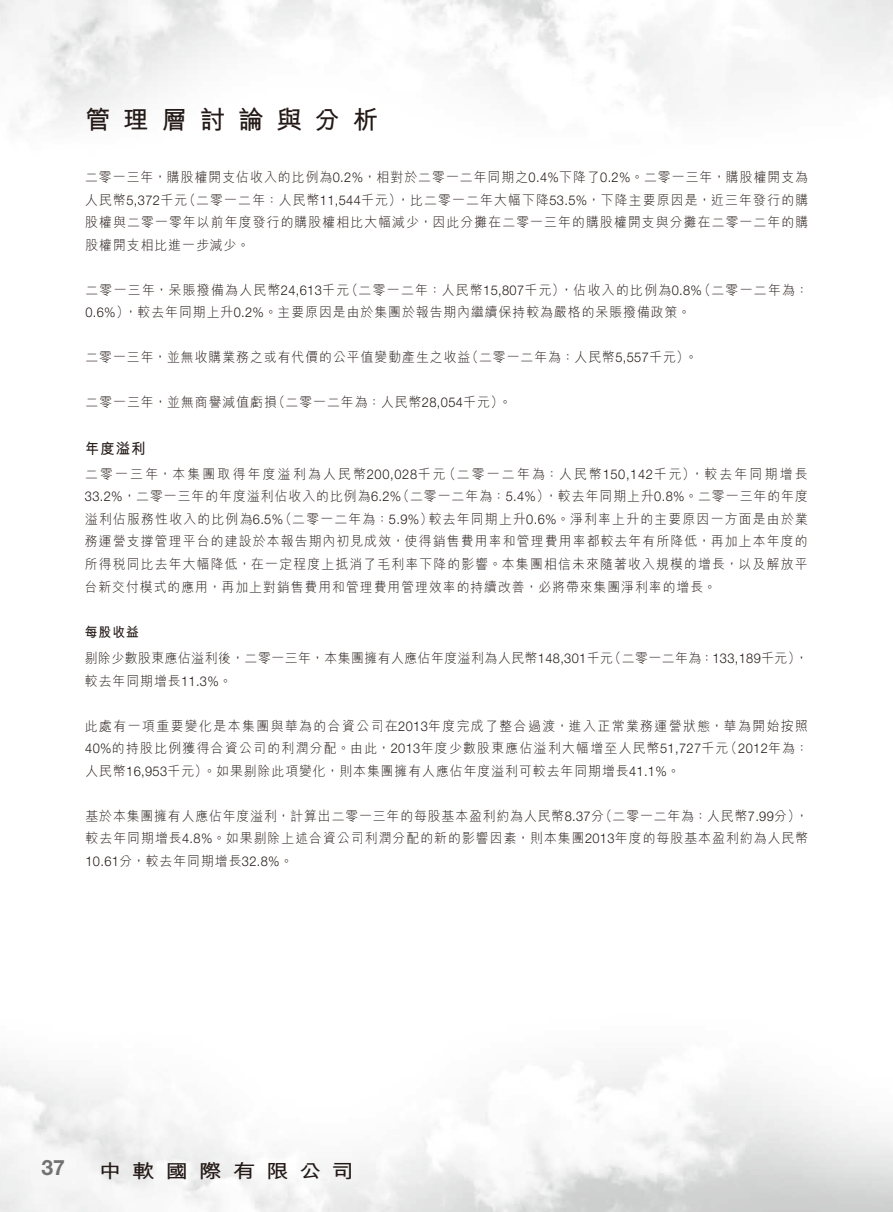
<style>
.page{position:relative;width:893px;height:1212px;background:#fff}
.page>*{position:absolute;margin:0;border:0;box-sizing:border-box;transform-origin:0 0}
.t1{font:700 25.5px "M Hei HK";letter-spacing:.5em;color:#231916}
.t2{font:700 21.15px "Helvetica Neue LT Std";color:#727272}
.t3{font:700 19.05px "M Hei HK";letter-spacing:.46em;color:#231916;scale:1.2 1}
.t4{font:700 15px "M Hei HK";color:#231916;scale:.95 1}
.t5{font:300 13.5px/22.5px "M Hei HK";letter-spacing:.085em;color:#231916;scale:.95 1}
.t6{font:300 13.5px/22.5px "M Hei HK";letter-spacing:.04em;color:#231916;scale:.95 1}
.t7{font:300 13.5px/22.5px "M Hei HK";letter-spacing:.115em;color:#231916;text-align:right;scale:.95 1}
.t8{font:300 13.5px "M Hei HK";letter-spacing:.175em;color:#231916;scale:.95 1}
.t9{font:300 13.5px "M Hei HK";letter-spacing:.105em;color:#231916;scale:.95 1}
.t10{font:300 13.5px "Helvetica Neue LT Std";color:#231916;scale:.95 1}
.t11{font:700 13.5px "M Hei HK";color:#231916;scale:.95 1}
.s1{font-family:"Helvetica Neue LT Std"}
.s2{font-family:"M Hei HK"}
</style>
<div class="page">
<h1 class="t1" style="left:85px;top:101px;width:295px">管理層討論與分析</h1>
<p class="t5" style="left:85px;top:165px;width:763px;text-align:right">二零一三年，購股權開支佔收入的比例為<span class="s1">0.2%</span>，相對於二零一二年同期之<span class="s1">0.4%</span>下降了<span class="s1">0.2%</span>。二零一三年，購股權開支為，比二零一二年大幅下降<span class="s1">53.5%</span>，下降主要原因是，近三年發行的購</p>
<p class="t5" style="left:183px;top:188px;width:231px">（二零一二年：人民幣<span class="s1">11,544</span>千元）</p>
<p class="t5" style="left:85px;top:188px;width:763px">人民幣<span class="s1">5,372</span>千元<br>股權與二零一零年以前年度發行的購股權相比大幅減少，因此分攤在二零一三年的購股權開支與分攤在二零一二年的購股權開支相比進一步減少。</p>
<p class="t5" style="left:698px;top:278px;width:117px">（二零一二年為：</p>
<p class="t9" style="left:345px;top:280px;width:232px">（二零一二年：人民幣<span class="s1">15,807</span>千元）</p>
<p class="t5" style="left:124px;top:278px;width:598px;text-indent:-39px">二零一三年，呆賬撥備為人民幣<span class="s1">24,613</span>千元<br>，較去年同期上升<span class="s1">0.2%</span>。主要原因是由於集團於報告期內繼續保持較為嚴格的呆賬撥備政策。</p>
<p class="t9" style="left:560px;top:280px;width:151px">，佔收入的比例為<span class="s1">0.8%</span></p>
<p class="t10" style="left:85px;top:304px;width:47px">0.6%<span class="s2">）</span></p>
<p class="t5" style="left:466px;top:345px;width:236px">（二零一二年為：人民幣<span class="s1">5,557</span>千元(</p>
<p class="t5" style="left:85px;top:345px;width:407px">二零一三年，並無收購業務之或有代價的公平值變動產生之收益</p>
<p class="t5" style="left:685px;top:345px;width:15px">。</p>
<p class="t5" style="left:272px;top:390px;width:244px">（二零一二年為：人民幣<span class="s1">28,054</span>千元(</p>
<p class="t5" style="left:86px;top:390px;width:203px">二零一三年，並無商譽減值虧損</p>
<p class="t4" style="left:85px;top:437px;width:65px">年度溢利</p>
<p class="t5" style="left:499px;top:390px;width:15px">。</p>
<p class="t8" style="left:443px;top:464px;width:267px">（二零一二年為：人民幣<span class="s1">150,142</span>千元）</p>
<p class="t8" style="left:85px;top:464px;width:381px">二零一三年，本集團取得年度溢利為人民幣<span class="s1">200,028</span>千元</p>
<p class="t8" style="left:691px;top:464px;width:124px">，較去年同期增長</p>
<p class="t5" style="left:397px;top:485px;width:162px">（二零一二年為：<span class="s1">5.4%</span>）</p>
<p class="t5" style="left:85px;top:485px;width:335px"><span class="s1">33.2%</span>，二零一三年的年度溢利佔收入的比例為<span class="s1">6.2%</span></p>
<p class="t5" style="left:545px;top:485px;width:278px">，較去年同期上升<span class="s1">0.8%</span>。二零一三年的年度</p>
<p class="t5" style="left:429px;top:507px;width:401px">較去年同期上升<span class="s1">0.6%</span>。淨利率上升的主要原因一方面是由於業</p>
<p class="t5" style="left:279px;top:507px;width:163px">（二零一二年為：<span class="s1">5.9%</span>）</p>
<p class="t5" style="left:85px;top:507px;width:762px">溢利佔服務性收入的比例為<span class="s1">6.5%<br></span>務運營支撐管理平台的建設於本報告期內初見成效，使得銷售費用率和管理費用率都較去年有所降低，再加上本年度的所得稅同比去年大幅降低，在一定程度上抵消了毛利率下降的影響。本集團相信未來隨著收入規模的增長，以及解放平台新交付模式的應用，再加上對銷售費用和管理費用管理效率的持續改善，必將帶來集團淨利率的增長。</p>
<p class="t11" style="left:85px;top:622px;width:59px">每股收益</p>
<p class="t6" style="left:608px;top:646px;width:211px">（二零一二年為：<span class="s1">133,189</span>千元，(</p>
<p class="t6" style="left:85px;top:646px;width:557px">剔除少數股東應佔溢利後，二零一三年，本集團擁有人應佔年度溢利為人民幣<span class="s1">148,301</span>千元較去年同期增長<span class="s1">11.3%</span>。</p>
<p class="t7" style="left:85px;top:714px;width:763px">此處有一項重要變化是本集團與華為的合資公司在<span class="s1">2013</span>年度完成了整合過渡，進入正常業務運營狀態，華為開始按照（<span class="s1">2012</span>年為：</p>
<p class="t5" style="left:85px;top:736px;width:679px"><span class="s1">40%</span>的持股比例獲得合資公司的利潤分配。由此，<span class="s1">2013</span>年度少數股東應佔溢利大幅增至人民幣<span class="s1">51,727</span>千元人民幣<span class="s1">16,953</span>千元）。如果剔除此項變化，則本集團擁有人應佔年度溢利可較去年同期增長<span class="s1">41.1%</span>。</p>
<p class="t5" style="left:86px;top:804px;width:762px">基於本集團擁有人應佔年度溢利，計算出二零一三年的每股基本盈利約為人民幣<span class="s1">8.37</span>分<br>較去年同期增長<span class="s1">4.8%</span>。如果剔除上述合資公司利潤分配的新的影響因素，則本集團<span class="s1">2013</span>年度的每股基本盈利約為人民幣</p>
<p class="t10" style="left:85px;top:853px;width:220px">10.61<span class="s2">分，較去年同期增長</span>32.8%<span class="s2">。</span></p>
<p class="t5" style="left:599px;top:804px;width:213px">（二零一二年為：人民幣<span class="s1">7.99</span>分(</p>
<p class="t5" style="left:796px;top:804px;width:15px">，</p>
<h2 class="t2" style="left:42px;top:1155px;width:25px">37</h2>
<h3 class="t3" style="left:99px;top:1157px;width:214px">中軟國際有限公司</h3>
</div>
